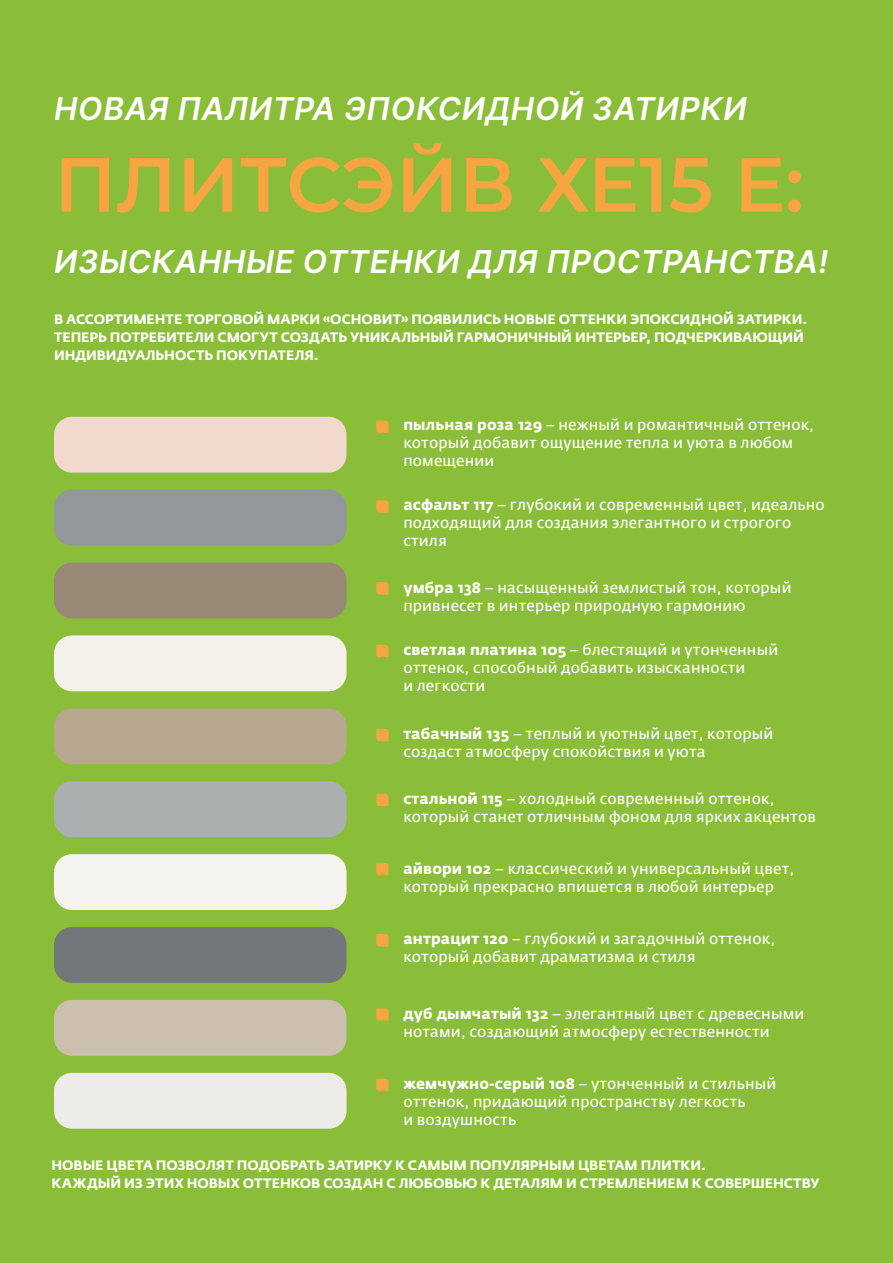
<style>
.page{position:relative;width:893px;height:1263px;background:#8abe38}
.page>*{position:absolute;margin:0;border:0;box-sizing:border-box;transform-origin:0 0}
.t1{font:600 76.5px "Montserrat";color:#f7a543}
.t2{font:31.5px "Inter";letter-spacing:.02em;color:#fff}
.t3{font:15px/18px "Fedra Sans Pro";letter-spacing:.01em;color:#fff}
.t4{font:700 13.5px/18px "Fedra Sans Pro";letter-spacing:-.005em;color:#fff}
.s1{font-weight:700}
</style>
<div class="page">
<div style="left:54px;top:417px;width:293px;height:56px;background:#f1d9cd;border-radius:18px"></div>
<div style="left:54px;top:490px;width:293px;height:55px;background:#91979a;border-radius:18px"></div>
<div style="left:54px;top:562px;width:293px;height:56px;background:#988876;border-radius:18px"></div>
<div style="left:54px;top:635px;width:293px;height:56px;background:#f3f1ea;border-radius:18px"></div>
<div style="left:54px;top:708px;width:293px;height:56px;background:#b8a78f;border-radius:18px"></div>
<div style="left:54px;top:781px;width:293px;height:56px;background:#acafaf;border-radius:18px"></div>
<div style="left:54px;top:854px;width:293px;height:56px;background:#f5f3ee;border-radius:18px"></div>
<div style="left:54px;top:927px;width:293px;height:56px;background:#727779;border-radius:18px"></div>
<div style="left:54px;top:1000px;width:293px;height:56px;background:#cbc0ae;border-radius:18px"></div>
<div style="left:54px;top:1073px;width:293px;height:56px;background:#edece8;border-radius:18px"></div>
<svg style="left:376px;top:421px;width:12px;height:12px"></svg>
<svg style="left:376px;top:500px;width:12px;height:13px"></svg>
<svg style="left:376px;top:582px;width:12px;height:12px"></svg>
<svg style="left:376px;top:645px;width:12px;height:12px"></svg>
<svg style="left:376px;top:729px;width:12px;height:12px"></svg>
<svg style="left:376px;top:794px;width:12px;height:12px"></svg>
<svg style="left:376px;top:863px;width:12px;height:12px"></svg>
<svg style="left:376px;top:934px;width:12px;height:12px"></svg>
<svg style="left:376px;top:1008px;width:12px;height:13px"></svg>
<svg style="left:376px;top:1079px;width:12px;height:12px"></svg>
<h2 class="t2" style="left:54px;top:86px;width:694px">НОВАЯ ПАЛИТРА ЭПОКСИДНОЙ ЗАТИРКИ</h2>
<h1 class="t1" style="left:54px;top:134px;width:751px">ПЛИТСЭЙВ ХE15 E:</h1>
<h2 class="t2" style="left:54px;top:239px;width:776px">ИЗЫСКАННЫЕ ОТТЕНКИ ДЛЯ ПРОСТРАНСТВА!</h2>
<p class="t4" style="left:54px;top:310px;width:755px">В АССОРТИМЕНТЕ ТОРГОВОЙ МАРКИ «ОСНОВИТ» ПОЯВИЛИСЬ НОВЫЕ ОТТЕНКИ ЭПОКСИДНОЙ ЗАТИРКИ.<br>ТЕПЕРЬ ПОТРЕБИТЕЛИ СМОГУТ СОЗДАТЬ УНИКАЛЬНЫЙ ГАРМОНИЧНЫЙ ИНТЕРЬЕР, ПОДЧЕРКИВАЮЩИЙ<br>ИНДИВИДУАЛЬНОСТЬ ПОКУПАТЕЛЯ.</p>
<p class="t3" style="left:403px;top:416px;width:412px;text-indent:-27px"><span class="s1">• пыльная роза 129</span> – нежный и романтичный оттенок, который добавит ощущение тепла и уюта в любом помещении</p>
<p class="t3" style="left:403px;top:495px;width:423px;text-indent:-27px"><span class="s1">• асфальт 117</span> – глубокий и современный цвет, идеально подходящий для создания элегантного и строгого стиля</p>
<p class="t3" style="left:403px;top:579px;width:390px;text-indent:-27px"><span class="s1">• умбра 138</span> – насыщенный землистый тон, который привнесет в интерьер природную гармонию</p>
<p class="t3" style="left:403px;top:641px;width:376px;text-indent:-27px"><span class="s1">• светлая платина 105</span> – блестящий и утонченный оттенок, способный добавить изысканности<br>и легкости</p>
<p class="t3" style="left:403px;top:724px;width:372px;text-indent:-27px"><span class="s1">• табачный 135</span> – теплый и уютный цвет, который создаст атмосферу спокойствия и уюта</p>
<p class="t3" style="left:403px;top:790px;width:414px;text-indent:-27px"><span class="s1">• стальной 115</span> – холодный современный оттенок, который станет отличным фоном для ярких акцентов</p>
<p class="t3" style="left:376px;top:860px;width:420px;text-align:center"><span class="s1">• айвори 102</span> – классический и универсальный цвет, который прекрасно впишется в любой интерьер</p>
<p class="t3" style="left:403px;top:930px;width:373px;text-indent:-27px"><span class="s1">• антрацит 120</span> – глубокий и загадочный оттенок, который добавит драматизма и стиля</p>
<p class="t3" style="left:376px;top:1005px;width:430px;text-align:center"><span class="s1">• дуб дымчатый 132</span> – элегантный цвет с древесными нотами, создающий атмосферу естественности</p>
<p class="t3" style="left:403px;top:1075px;width:374px;text-indent:-27px"><span class="s1">• жемчужно-серый 108</span> – утонченный и стильный оттенок, придающий пространству легкость<br>и воздушность</p>
<p class="t4" style="left:52px;top:1156px;width:770px">НОВЫЕ ЦВЕТА ПОЗВОЛЯТ ПОДОБРАТЬ ЗАТИРКУ К САМЫМ ПОПУЛЯРНЫМ ЦВЕТАМ ПЛИТКИ.<br>КАЖДЫЙ ИЗ ЭТИХ НОВЫХ ОТТЕНКОВ СОЗДАН С ЛЮБОВЬЮ К ДЕТАЛЯМ И СТРЕМЛЕНИЕМ К СОВЕРШЕНСТВУ</p>
</div>
